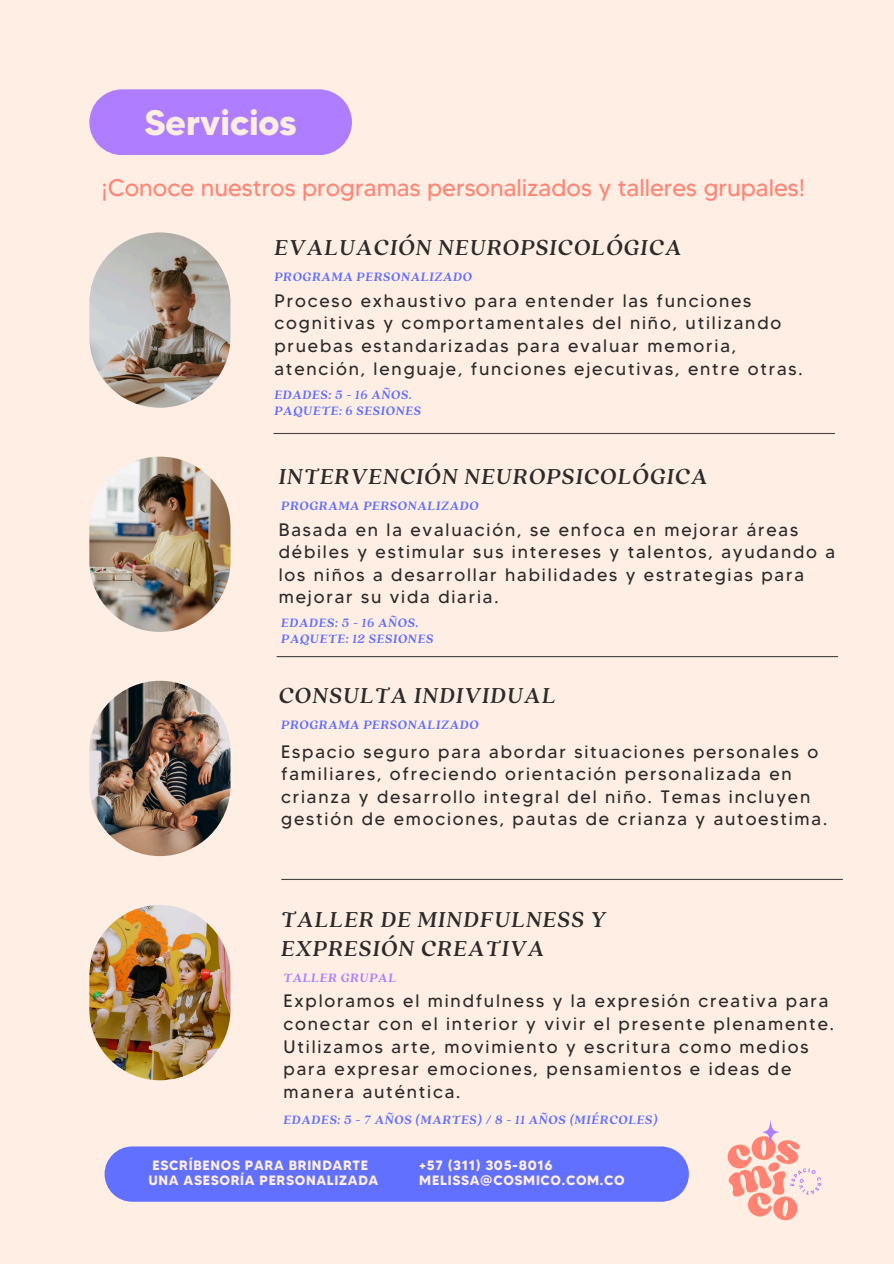
<style>
.page{position:relative;width:894px;height:1264px;background:#fff}
.page>*{position:absolute;margin:0;border:0;box-sizing:border-box;transform-origin:0 0}
.t1{font:700 35.4px "MADETOMMY";color:#ffeee3}
.t2{font:italic 500 24px/28.2px "Quincy CF";letter-spacing:.05em;color:#2b2b2b}
.t3{font:24px "MADETOMMY";color:#ff8676}
.t4{font:18px/22.5px "MADETOMMY";letter-spacing:.1em;color:#2b2b2b}
.t5{font:italic 700 13.5px "Quincy CF";letter-spacing:.05em;color:#6170ff}
.t6{font:700 13.5px "MADETOMMY";letter-spacing:.05em;color:#ffeee3}
.t7{font:italic 700 13.5px "Quincy CF";letter-spacing:.05em;color:#af7dff}
</style>
<div class="page">
<div style="left:0;top:0;width:893px;height:1263px;background:#ffeee3"></div>
<img style="left:89px;top:905px;width:141px;height:175px;border-radius:71px">
<img style="left:89px;top:232px;width:141px;height:176px;border-radius:71px">
<img style="left:89px;top:456px;width:141px;height:176px;border-radius:71px">
<img style="left:89px;top:680px;width:141px;height:176px;border-radius:71px">
<hr style="left:282px;top:878px;width:560px;height:2px;background:#444">
<hr style="left:277px;top:656px;width:560px;height:1px;background:#444">
<hr style="left:274px;top:433px;width:560px;height:1px;background:#444">
<svg style="left:89px;top:89px;width:263px;height:66px;background:#b383fd"></svg>
<img style="left:727px;top:1120px;width:95px;height:101px">
<div style="left:104px;top:1146px;width:584px;height:55px;background:#6170ff;border-radius:28px"></div>
<p class="t1" style="left:144px;top:101px;width:154px">Servicios</p>
<h2 class="t3" style="left:101px;top:173px;width:705px">¡Conoce nuestros programas personalizados y talleres grupales!</h2>
<p class="t2" style="left:274px;top:232px;width:408px">EVALUACIÓN NEUROPSICOLÓGICA</p>
<h2 class="t5" style="left:274px;top:268px;width:199px">PROGRAMA PERSONALIZADO</h2>
<p class="t4" style="left:274px;top:289px;width:529px">Proceso exhaustivo para entender las funciones cognitivas y comportamentales del niño, utilizando pruebas estandarizadas para evaluar memoria, atención, lenguaje, funciones ejecutivas, entre otras.</p>
<h2 class="t5" style="left:274px;top:386px;width:139px">EDADES: 5 - 16 AÑOS.</h2>
<p class="t5" style="left:274px;top:402px;width:148px">PAQUETE: 6 SESIONES</p>
<h4 class="t2" style="left:279px;top:461px;width:430px">INTERVENCIÓN NEUROPSICOLÓGICA</h4>
<p class="t5" style="left:281px;top:496px;width:199px">PROGRAMA PERSONALIZADO</p>
<p class="t4" style="left:279px;top:518px;width:558px">Basada en la evaluación, se enfoca en mejorar áreas débiles y estimular sus intereses y talentos, ayudando a los niños a desarrollar habilidades y estrategias para mejorar su vida diaria.</p>
<h4 class="t5" style="left:281px;top:613px;width:139px">EDADES: 5 - 16 AÑOS.</h4>
<p class="t5" style="left:281px;top:629px;width:154px">PAQUETE: 12 SESIONES</p>
<p class="t2" style="left:279px;top:680px;width:278px">CONSULTA INDIVIDUAL</p>
<h4 class="t5" style="left:281px;top:716px;width:199px">PROGRAMA PERSONALIZADO</h4>
<p class="t4" style="left:281px;top:740px;width:547px">Espacio seguro para abordar situaciones personales o familiares, ofreciendo orientación personalizada en crianza y desarrollo integral del niño. Temas incluyen gestión de emociones, pautas de crianza y autoestima.</p>
<p class="t2" style="left:281px;top:904px;width:326px">TALLER DE MINDFULNESS Y<br>EXPRESIÓN CREATIVA</p>
<p class="t7" style="left:283px;top:968px;width:114px">TALLER GRUPAL</p>
<h4 class="t4" style="left:283px;top:989px;width:551px">Exploramos el mindfulness y la expresión creativa para conectar con el interior y vivir el presente plenamente.<br>Utilizamos arte, movimiento y escritura como medios para expresar emociones, pensamientos e ideas de manera auténtica.</h4>
<p class="t5" style="left:283px;top:1110px;width:375px">EDADES: 5 - 7 AÑOS (MARTES) / 8 - 11 AÑOS (MIÉRCOLES)</p>
<p class="t6" style="left:152px;top:1156px;width:217px">ESCRÍBENOS PARA BRINDARTE</p>
<p class="t6" style="left:148px;top:1172px;width:231px">UNA ASESORÍA PERSONALIZADA</p>
<p class="t6" style="left:419px;top:1156px;width:135px">+57 (311) 305-8016</p>
<p class="t6" style="left:419px;top:1172px;width:207px">MELISSA@COSMICO.COM.CO</p>
</div>
